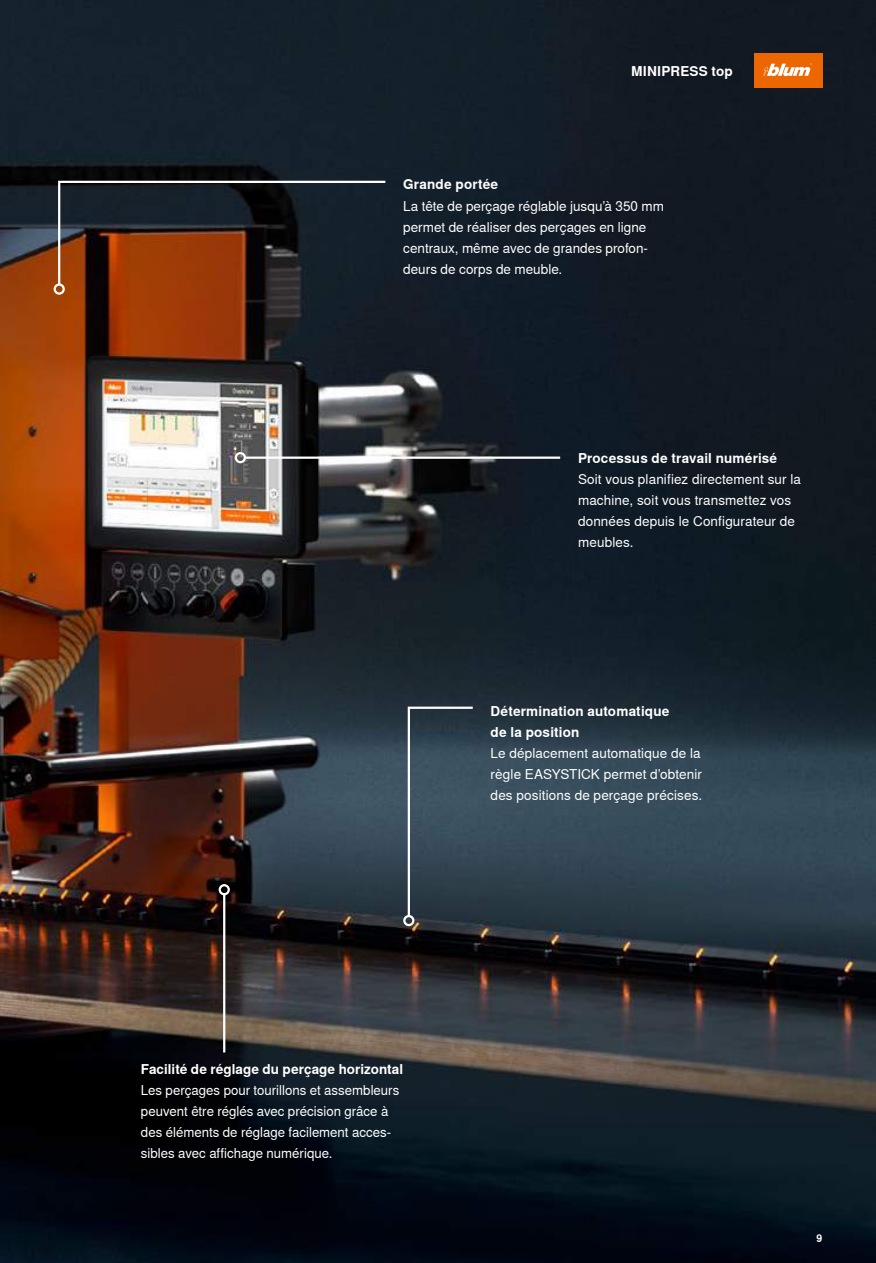
<style>
.page{position:relative;width:876px;height:1263px;background:#fff}
.page>*{position:absolute;margin:0;border:0;box-sizing:border-box;transform-origin:0 0}
.t1{font:13.5px/21px "Nimbus Sans Global";letter-spacing:.005em;color:#fff}
.t2{font:700 13.5px/21px "Nimbus Sans Global";letter-spacing:.01em;color:#fff}
.t3{font:700 10.5px "Nimbus Sans Global";color:#fff}
</style>
<div class="page">
<img style="left:0;top:0;width:876px;height:1263px">
<div style="left:754px;top:54px;width:68px;height:34px;background:#ec6602"></div>
<svg style="left:763px;top:63px;width:49px;height:13px"></svg>
<svg style="left:407px;top:705px;width:68px;height:213px;background:#3b4d5a"></svg>
<div style="left:403px;top:915px;width:11px;height:11px;border:2px solid #fff;border-radius:50%"></div>
<svg style="left:57px;top:180px;width:331px;height:107px;background:#3d2a22"></svg>
<div style="left:54px;top:283px;width:11px;height:12px;border:2px solid #fff;border-radius:50%"></div>
<hr style="left:245px;top:456px;width:315px;height:3px;background:#fff">
<div style="left:235px;top:452px;width:11px;height:11px;border:2px solid #fff;border-radius:50%"></div>
<hr style="left:223px;top:894px;width:2px;height:158px;background:#fff">
<div style="left:219px;top:884px;width:11px;height:11px;border:2px solid #fff;border-radius:50%"></div>
<p class="t2" style="left:631px;top:60px;width:103px">MINIPRESS top</p>
<p class="t2" style="left:403px;top:174px;width:97px">Grande portée</p>
<p class="t1" style="left:403px;top:195px;width:262px">La tête de perçage réglable jusqu’à 350 mm permet de réaliser des perçages en ligne centraux, même avec de grandes profon&shy;deurs de corps de meuble.</p>
<p class="t2" style="left:578px;top:448px;width:201px">Processus de travail numérisé</p>
<p class="t1" style="left:578px;top:469px;width:224px">Soit vous planifiez directement sur la machine, soit vous transmettez vos données depuis le Configurateur de meubles.</p>
<p class="t2" style="left:491px;top:700px;width:180px">Détermination automatique de la position</p>
<p class="t1" style="left:491px;top:743px;width:213px">Le déplacement automatique de la règle EASYSTICK permet d’obtenir des positions de perçage précises.</p>
<p class="t2" style="left:141px;top:1058px;width:264px">Facilité de réglage du perçage horizontal</p>
<p class="t1" style="left:141px;top:1079px;width:260px">Les perçages pour tourillons et assembleurs peuvent être réglés avec précision grâce à des éléments de réglage facilement acces&shy;sibles avec affichage numérique.</p>
<p class="t3" style="left:816px;top:1232px;width:7px">9</p>
</div>
